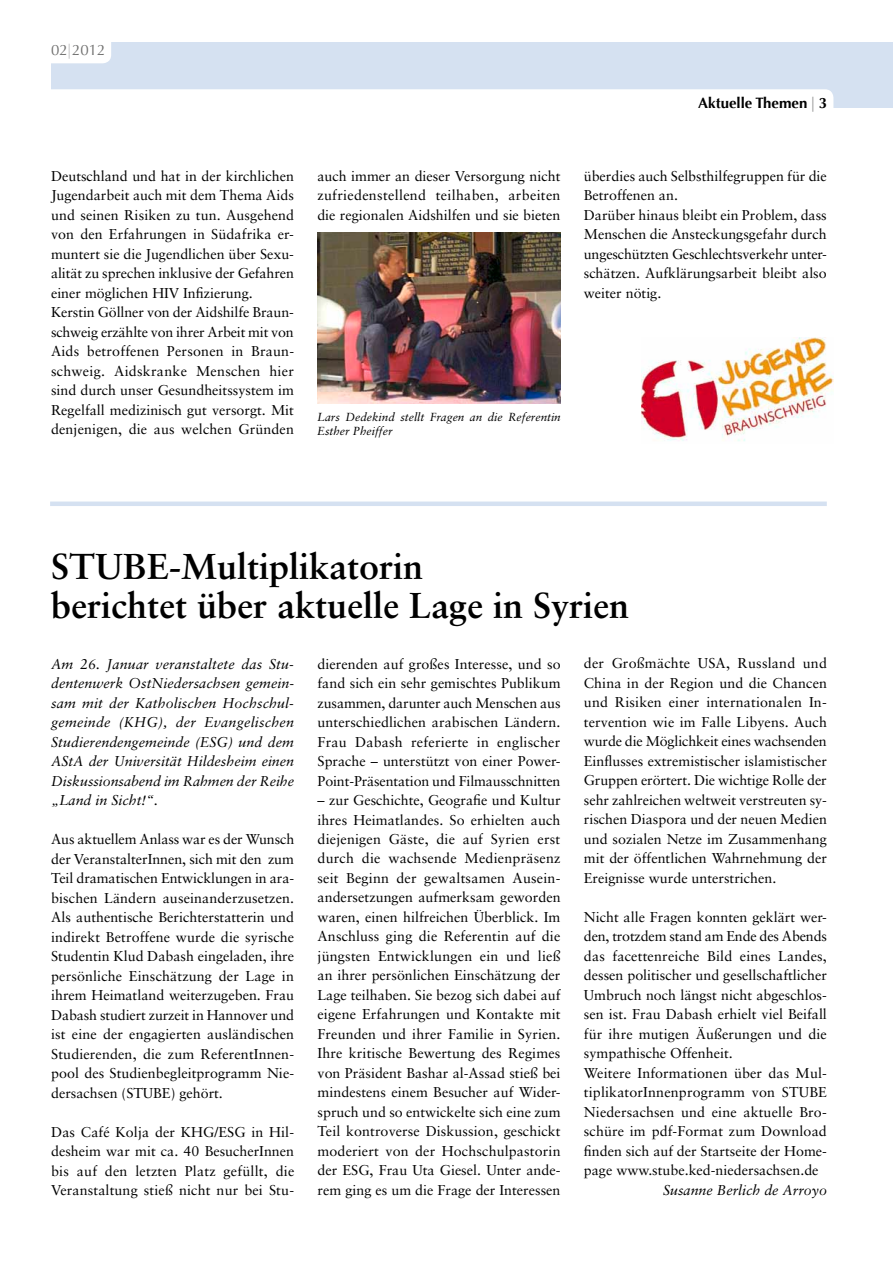
<style>
.page{position:relative;width:893px;height:1263px;background:#fff}
.page>*{position:absolute;margin:0;border:0;box-sizing:border-box;transform-origin:0 0}
.t1{font:700 36px/39px "Sabon LT";color:#000}
.t2{font:700 15px "Optima";color:#000}
.t3{font:15px "Optima";color:#6f6f6e}
.t4{font:14.25px/19.5px "Sabon LT";color:#000;text-align:justify}
.t5{font:italic 14.25px/19.5px "Sabon LT";color:#000;text-align:justify}
.t6{font:italic 11.7px/14.1px "Sabon LT";color:#000}
.s1{font-family:"Myriad Pro";font-stretch:condensed;color:#c5c5c6}
.s2{font-family:"Myriad Pro";font-weight:400;font-stretch:condensed;color:#9c9c9c}
</style>
<div class="page">
<div style="left:51px;top:42px;width:842px;height:66px;background:#d5e1f1"></div>
<div style="left:36px;top:26px;width:75px;height:37px;background:#fff;border-radius:9px"></div>
<div style="left:20px;top:89px;width:813px;height:38px;background:#fff;border-radius:9px"></div>
<div style="left:50px;top:501px;width:777px;height:5px;background:#d5e1f1"></div>
<img style="left:318px;top:232px;width:242px;height:171px">
<img style="left:642px;top:337px;width:191px;height:104px">
<p class="t3" style="left:51px;top:41px;width:56px">02<span class="s1">|</span>2012</p>
<p class="t2" style="left:698px;top:94px;width:130px">Aktuelle Themen <span class="s2">|</span> 3</p>
<p class="t4" style="left:51px;top:166px;width:245px;text-align:left">Deutschland und hat in der kirchlichen Jugendarbeit auch mit dem Thema Aids und seinen Risiken zu tun. Ausgehend von den Erfahrungen in Südafrika er&shy;muntert sie die Jugendlichen über Sexu&shy;alität zu sprechen inklusive der Gefahren einer möglichen HIV Infizierung.<br>Kerstin Göllner von der Aidshilfe Braun&shy;schweig erzählte von ihrer Arbeit mit von Aids betroffenen Personen in Braun&shy;schweig. Aidskranke Menschen hier sind durch unser Gesundheitssystem im Regelfall medizinisch gut versorgt. Mit denjenigen, die aus welchen Gründen</p>
<p class="t4" style="left:317px;top:166px;width:245px">auch immer an dieser Versorgung nicht zufriedenstellend teilhaben, arbeiten die regionalen Aidshilfen und sie bieten</p>
<p class="t4" style="left:584px;top:166px;width:245px;text-align:left">überdies auch Selbsthilfegruppen für die Betroffenen an.<br>Darüber hinaus bleibt ein Problem, dass Menschen die Ansteckungsgefahr durch ungeschützten Geschlechtsverkehr unter&shy;schätzen. Aufklärungsarbeit bleibt also weiter nötig.</p>
<p class="t6" style="left:317px;top:410px;width:245px">Lars Dedekind stellt Fragen an die Referentin<br>Esther Pheiffer</p>
<h1 class="t1" style="left:51px;top:547px;width:580px">STUBE-Multiplikatorin<br>berichtet über aktuelle Lage in Syrien</h1>
<p class="t5" style="left:51px;top:654px;width:244px">Am 26. Januar veranstaltete das Stu&shy;dentenwerk OstNiedersachsen gemein&shy;sam mit der Katholischen Hochschul&shy;gemeinde (KHG), der Evangelischen Studierendengemeinde (ESG) und dem AStA der Universität Hildesheim einen Diskussionsabend im Rahmen der Reihe „Land in Sicht!“.</p>
<p class="t4" style="left:51px;top:829px;width:245px">Aus aktuellem Anlass war es der Wunsch der VeranstalterInnen, sich mit den zum Teil dramatischen Entwicklungen in ara&shy;bischen Ländern auseinanderzusetzen.<br>Als authentische Berichterstatterin und indirekt Betroffene wurde die syrische Studentin Klud Dabash eingeladen, ihre persönliche Einschätzung der Lage in ihrem Heimatland weiterzugeben. Frau Dabash studiert zurzeit in Hannover und ist eine der engagierten ausländischen Studierenden, die zum ReferentInnen&shy;pool des Studienbegleitprogramm Nie&shy;dersachsen (STUBE) gehört.</p>
<p class="t4" style="left:51px;top:1122px;width:245px">Das Café Kolja der KHG/ESG in Hil&shy;desheim war mit ca. 40 BesucherInnen bis auf den letzten Platz gefüllt, die Veranstaltung stieß nicht nur bei Stu-</p>
<p class="t4" style="left:318px;top:654px;width:245px">dierenden auf großes Interesse, und so fand sich ein sehr gemischtes Publikum zusammen, darunter auch Menschen aus unterschiedlichen arabischen Ländern.<br>Frau Dabash referierte in englischer Sprache – unterstützt von einer Power-Point-Präsentation und Filmausschnitten</p>
<p class="t4" style="left:318px;top:790px;width:245px">– zur Geschichte, Geografie und Kultur ihres Heimatlandes. So erhielten auch diejenigen Gäste, die auf Syrien erst durch die wachsende Medienpräsenz seit Beginn der gewaltsamen Ausein&shy;andersetzungen aufmerksam geworden waren, einen hilfreichen Überblick. Im Anschluss ging die Referentin auf die jüngsten Entwicklungen ein und ließ an ihrer persönlichen Einschätzung der Lage teilhaben. Sie bezog sich dabei auf eigene Erfahrungen und Kontakte mit Freunden und ihrer Familie in Syrien.<br>Ihre kritische Bewertung des Regimes von Präsident Bashar al-Assad stieß bei mindestens einem Besucher auf Wider&shy;spruch und so entwickelte sich eine zum Teil kontroverse Diskussion, geschickt moderiert von der Hochschulpastorin der ESG, Frau Uta Giesel. Unter ande&shy;rem ging es um die Frage der Interessen</p>
<p class="t4" style="left:584px;top:653px;width:245px">der Großmächte USA, Russland und China in der Region und die Chancen und Risiken einer internationalen In&shy;tervention wie im Falle Libyens. Auch wurde die Möglichkeit eines wachsenden Einflusses extremistischer islamistischer Gruppen erörtert. Die wichtige Rolle der sehr zahlreichen weltweit verstreuten sy&shy;rischen Diaspora und der neuen Medien und sozialen Netze im Zusammenhang mit der öffentlichen Wahrnehmung der Ereignisse wurde unterstrichen.</p>
<p class="t4" style="left:584px;top:907px;width:245px;text-align:left">Nicht alle Fragen konnten geklärt wer&shy;den, trotzdem stand am Ende des Abends das facettenreiche Bild eines Landes, dessen politischer und gesellschaftlicher Umbruch noch längst nicht abgeschlos&shy;sen ist. Frau Dabash erhielt viel Beifall für ihre mutigen Äußerungen und die sympathische Offenheit.<br>Weitere Informationen über das Mul&shy;tiplikatorInnenprogramm von STUBE Niedersachsen und eine aktuelle Bro&shy;schüre im pdf-Format zum Download finden sich auf der Startseite der Home&shy;page www.stube.ked-niedersachsen.de</p>
<p class="t5" style="left:663px;top:1180px;width:165px">Susanne Berlich de Arroyo</p>
</div>
